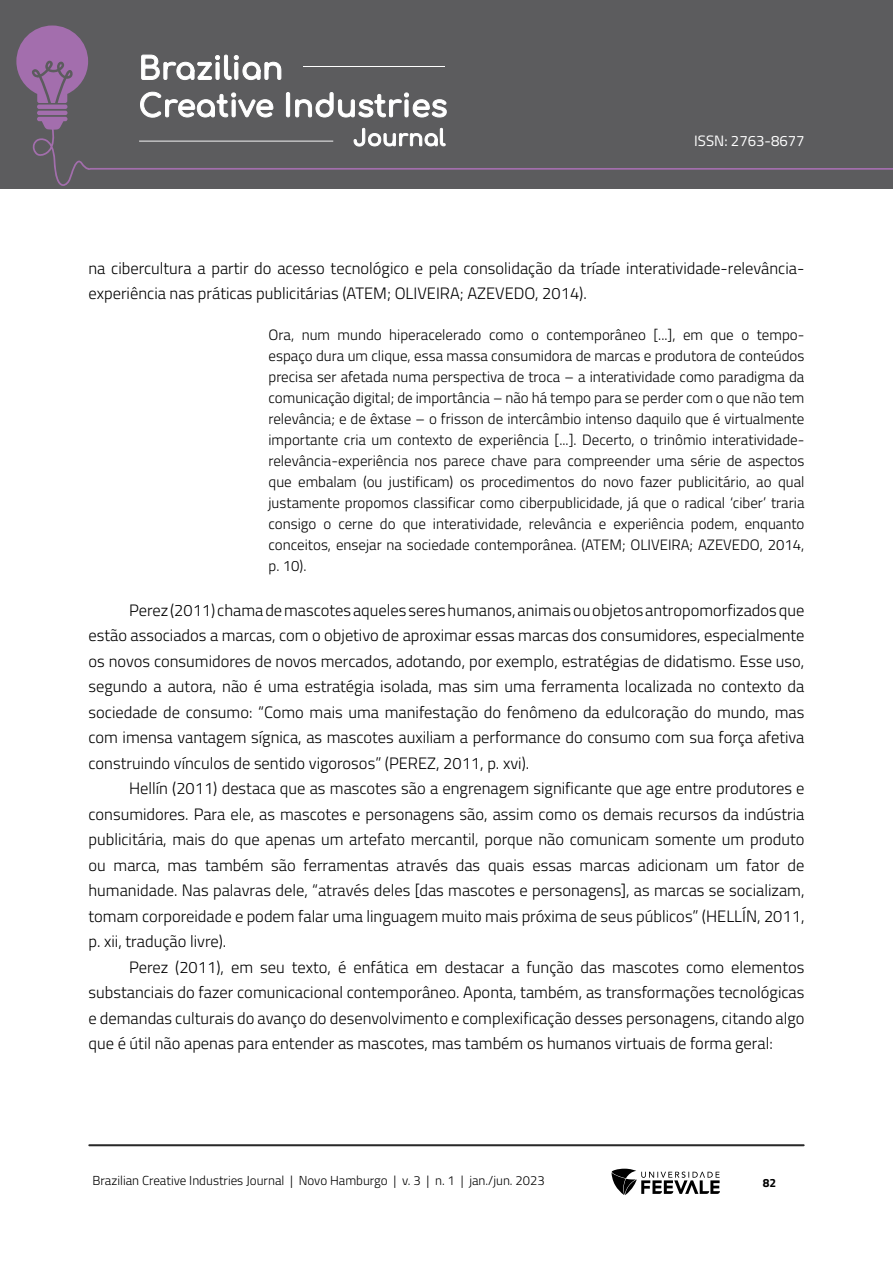
<style>
.page{position:relative;width:893px;height:1263px;background:#fff}
.page>*{position:absolute;margin:0;border:0;box-sizing:border-box;transform-origin:0 0}
.Corpo_de_texto{font:300 16.5px/25.5px "Titillium Web";color:#000;text-align:justify}
.Citação{font:300 15px/21px "Titillium Web";color:#000;text-align:justify}
.t1{font:15px "Titillium Web";color:#fff}
.t2{font:300 13.05px "Titillium Web";color:#000}
.t3{font:700 12px "Titillium Web";color:#000}
</style>
<div class="page">
<div style="left:0;top:0;width:893px;height:188px;background:#5c5c5e"></div>
<hr style="left:37px;top:111px;width:30px;height:4px;background:#a36ead;border-radius:2px">
<svg style="left:37px;top:117px;width:30px;height:11px"></svg>
<hr style="left:37px;top:105px;width:30px;height:4px;background:#a36ead;border-radius:2px">
<svg style="left:16px;top:26px;width:72px;height:77px"></svg>
<svg style="left:32px;top:128px;width:861px;height:58px"></svg>
<hr style="left:89px;top:1144px;width:715px;height:2px;background:#282828">
<svg style="left:611px;top:1169px;width:109px;height:26px"></svg>
<svg style="left:141px;top:54px;width:141px;height:26px"></svg>
<svg style="left:140px;top:91px;width:134px;height:27px"></svg>
<svg style="left:285px;top:92px;width:162px;height:26px"></svg>
<svg style="left:353px;top:127px;width:93px;height:20px"></svg>
<hr style="left:303px;top:66px;width:142px;height:1px;background:#fff">
<hr style="left:139px;top:141px;width:194px;height:1px;background:#fff">
<p class="t1" style="left:694px;top:130px;width:112px">ISSN: 2763-8677</p>
<p class="Corpo_de_texto" style="left:88px;top:254px;width:717px">na cibercultura a partir do acesso tecnológico e pela consolidação da tríade interatividade-relevância&shy;experiência nas práticas publicitárias (ATEM; OLIVEIRA; AZEVEDO, 2014).</p>
<p class="Citação" style="left:268px;top:323px;width:537px">Ora, num mundo hiperacelerado como o contemporâneo [...], em que o tempo&shy;espaço dura um clique, essa massa consumidora de marcas e produtora de conteúdos precisa ser afetada numa perspectiva de troca – a interatividade como paradigma da comunicação digital; de importância – não há tempo para se perder com o que não tem relevância; e de êxtase – o frisson de intercâmbio intenso daquilo que é virtualmente importante cria um contexto de experiência [...]. Decerto, o trinômio interatividade&shy;relevância-experiência nos parece chave para compreender uma série de aspectos que embalam (ou justificam) os procedimentos do novo fazer publicitário, ao qual justamente propomos classificar como ciberpublicidade, já que o radical ‘ciber’ traria consigo o cerne do que interatividade, relevância e experiência podem, enquanto conceitos, ensejar na sociedade contemporânea. (ATEM; OLIVEIRA; AZEVEDO, 2014, p. 10).</p>
<p class="Corpo_de_texto" style="left:88px;top:596px;width:717px;text-indent:40px">Perez (2011) chama de mascotes aqueles seres humanos, animais ou objetos antropomorfizados que estão associados a marcas, com o objetivo de aproximar essas marcas dos consumidores, especialmente os novos consumidores de novos mercados, adotando, por exemplo, estratégias de didatismo. Esse uso, segundo a autora, não é uma estratégia isolada, mas sim uma ferramenta localizada no contexto da sociedade de consumo: “Como mais uma manifestação do fenômeno da edulcoração do mundo, mas com imensa vantagem sígnica, as mascotes auxiliam a performance do consumo com sua força afetiva construindo vínculos de sentido vigorosos” (PEREZ, 2011, p. xvi).</p>
<p class="Corpo_de_texto" style="left:88px;top:775px;width:717px;text-indent:40px">Hellín (2011) destaca que as mascotes são a engrenagem significante que age entre produtores e consumidores. Para ele, as mascotes e personagens são, assim como os demais recursos da indústria publicitária, mais do que apenas um artefato mercantil, porque não comunicam somente um produto ou marca, mas também são ferramentas através das quais essas marcas adicionam um fator de humanidade. Nas palavras dele, “através deles [das mascotes e personagens], as marcas se socializam, tomam corporeidade e podem falar uma linguagem muito mais próxima de seus públicos” (HELLÍN, 2011, p. xii, tradução livre).</p>
<p class="Corpo_de_texto" style="left:88px;top:953px;width:717px;text-indent:40px">Perez (2011), em seu texto, é enfática em destacar a função das mascotes como elementos substanciais do fazer comunicacional contemporâneo. Aponta, também, as transformações tecnológicas e demandas culturais do avanço do desenvolvimento e complexificação desses personagens, citando algo que é útil não apenas para entender as mascotes, mas também os humanos virtuais de forma geral:</p>
<p class="t2" style="left:92px;top:1171px;width:454px">Brazilian Creative Industries Journal | Novo Hamburgo | v. 3 | n. 1 | jan./jun. 2023</p>
<p class="t3" style="left:763px;top:1174px;width:15px">82</p>
</div>
